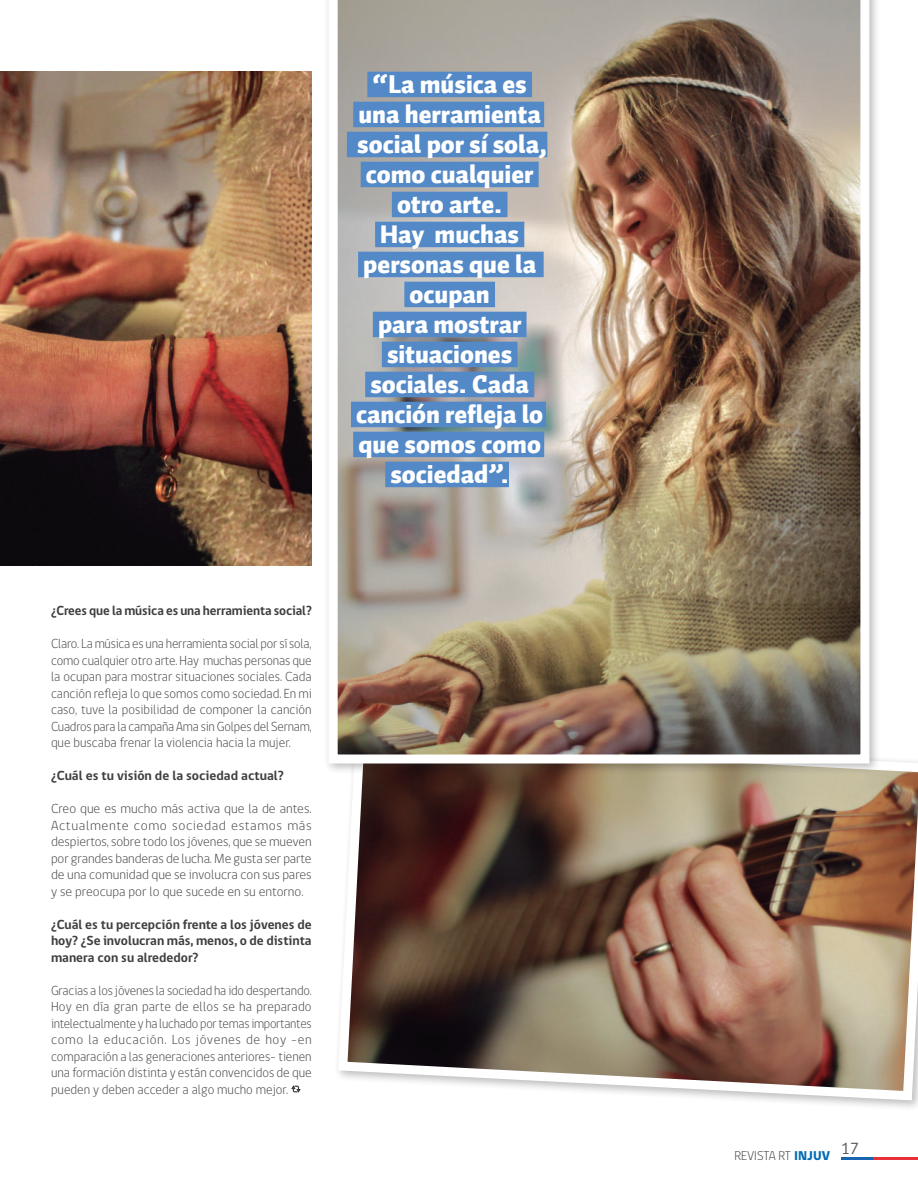
<style>
.page{position:relative;width:918px;height:1188px;background:#fff}
.page>*{position:absolute;margin:0;border:0;box-sizing:border-box;transform-origin:0 0}
.t1{font:900 25.5px/30px "Auto 3";color:#fff;text-align:center}
.t2{font:300 13.5px/16.5px "gob CL";color:#3e3e3f;text-align:justify;scale:.95 1}
.t3{font:300 13.5px/16.5px "gob CL";color:#3e3e3f;text-align:justify;scale:.96 1}
.t4{font:300 13.5px/16.5px "gob CL";color:#3e3e3f;text-align:justify}
.t5{font:700 13.5px/16.5px "gob CL";color:#3e3e3f;text-align:justify}
.t6{font:700 13.5px "gob CL";color:#3e3e3f;scale:.96 1}
.t7{font:300 13.05px "gob CL";color:#3e3e3f}
.s1{font-weight:800;color:#006cb7}
</style>
<div class="page">
<hr style="left:873px;top:1157px;width:45px;height:3px;background:#e83037">
<hr style="left:841px;top:1157px;width:32px;height:3px;background:#1964b1">
<img style="left:338px;top:760px;width:580px;height:345px">
<img style="left:0;top:72px;width:312px;height:494px">
<div style="left:323px;top:0;width:558px;height:775px;background:#231f20;opacity:.3"></div>
<img style="left:329px;top:0;width:540px;height:764px">
<div style="left:367px;top:72px;width:165px;height:25px;background:#5389c7"></div>
<div style="left:353px;top:102px;width:191px;height:25px;background:#5389c7"></div>
<div style="left:347px;top:132px;width:200px;height:25px;background:#5389c7"></div>
<div style="left:361px;top:162px;width:178px;height:25px;background:#5389c7"></div>
<div style="left:392px;top:192px;width:116px;height:25px;background:#5389c7"></div>
<div style="left:375px;top:222px;width:149px;height:25px;background:#5389c7"></div>
<div style="left:358px;top:252px;width:186px;height:25px;background:#5389c7"></div>
<div style="left:404px;top:282px;width:91px;height:25px;background:#5389c7"></div>
<div style="left:373px;top:312px;width:154px;height:25px;background:#5389c7"></div>
<div style="left:382px;top:342px;width:136px;height:25px;background:#5389c7"></div>
<div style="left:365px;top:372px;width:169px;height:25px;background:#5389c7"></div>
<div style="left:351px;top:402px;width:195px;height:25px;background:#5389c7"></div>
<div style="left:353px;top:432px;width:191px;height:25px;background:#5389c7"></div>
<div style="left:385px;top:462px;width:124px;height:25px;background:#5389c7"></div>
<svg style="left:292px;top:1085px;width:8px;height:8px"></svg>
<h1 class="t1" style="left:356px;top:71px;width:193px">“La música es una herramienta social por sí sola, como cualquier otro arte.<br>Hay muchas personas que la ocupan<br>para mostrar situaciones sociales. Cada canción refleja lo que somos como sociedad”.</h1>
<p class="t6" style="left:51px;top:601px;width:273px">¿Crees que la música es una herramienta social?</p>
<p class="t2" style="left:51px;top:636px;width:276px">Claro. La música es una herramienta social por sí sola, como cualquier otro arte. Hay muchas personas que la ocupan para mostrar situaciones sociales. Cada canción refleja lo que somos como sociedad. En mi caso, tuve la posibilidad de componer la canción Cuadros para la campaña Ama sin Golpes del Sernam, que buscaba frenar la violencia hacia la mujer.</p>
<p class="t5" style="left:51px;top:768px;width:234px">¿Cuál es tu visión de la sociedad actual?</p>
<p class="t4" style="left:51px;top:801px;width:262px">Creo que es mucho más activa que la de antes.<br>Actualmente como sociedad estamos más despiertos, sobre todo los jóvenes, que se mueven por grandes banderas de lucha. Me gusta ser parte de una comunidad que se involucra con sus pares y se preocupa por lo que sucede en su entorno.</p>
<p class="t5" style="left:51px;top:916px;width:262px">¿Cuál es tu percepción frente a los jóvenes de hoy? ¿Se involucran más, menos, o de distinta manera con su alrededor?</p>
<p class="t3" style="left:51px;top:982px;width:273px">Gracias a los jóvenes la sociedad ha ido despertando.<br>Hoy en día gran parte de ellos se ha preparado intelectualmente y ha luchado por temas importantes como la educación. Los jóvenes de hoy -en comparación a las generaciones anteriores- tienen una formación distinta y están convencidos de que pueden y deben acceder a algo mucho mejor.</p>
<p class="t7" style="left:735px;top:1146px;width:126px">REVISTA RT <span class="s1">INJUV</span> <sup>17</sup></p>
</div>
